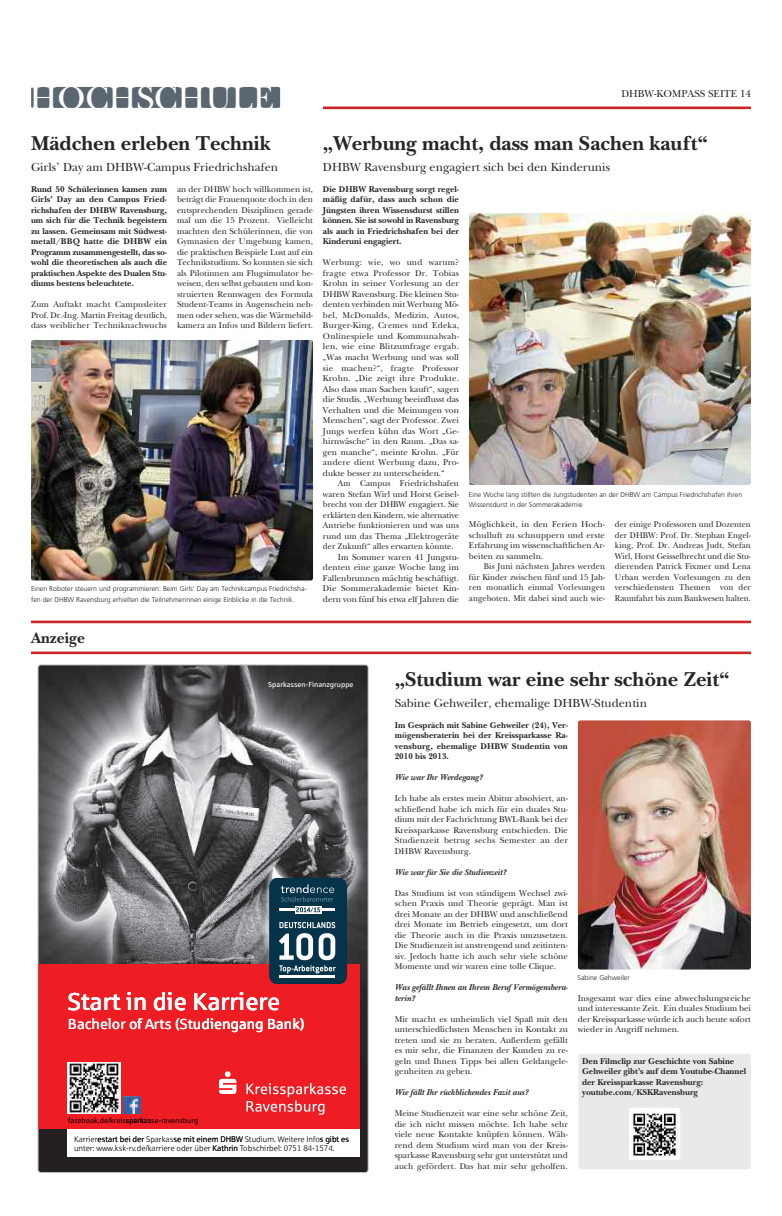
<style>
.page{position:relative;width:782px;height:1216px;background:#fff}
.page>*{position:absolute;margin:0;border:0;box-sizing:border-box;transform-origin:0 0}
.t1{font:34.04px "New Baskerville";color:#fff}
.t2{font:24.41px "Sparkasse Rg";color:#fff}
.t3{font:700 21px "New Baskerville";color:#272627}
.t4{font:700 15.75px "New Baskerville";color:#272627}
.t5{font:14.61px "Sparkasse Rg";color:#fff}
.t6{font:12.25px "New Baskerville";color:#272627}
.t7{font:10.5px "New Baskerville";color:#272627}
.t8{font:8.75px/10.5px "New Baskerville";color:#272627;text-align:justify}
.t9{font:700 8.75px/10.5px "New Baskerville";color:#272627;text-align:justify}
.t10{font:8.75px/10.5px "New Baskerville";color:#272627;text-align:justify;scale:.95 1}
.t11{font:8.75px "New Baskerville";color:#272627;scale:.96 1}
.t12{font:italic 700 8.75px/10.5px "New Baskerville";color:#272627}
.t13{font:8.14px "Sparkasse Lt";color:#000}
.t14{font:7.35px "Sparkasse Rg";color:#170000}
.t15{font:7.35px "Sparkasse Rg";color:#fff}
.t16{font:300 7px/10.5px "Frutiger";color:#272627}
</style>
<div class="page">
<div style="left:578px;top:1053px;width:172px;height:116px;background:#e9e9e9;border-radius:2px"></div>
<hr style="left:323px;top:106px;width:427px;height:3px;background:#cc262b">
<div style="left:31px;top:87px;width:249px;height:21px;background:#5b6770;border-radius:2px"></div>
<img style="left:38px;top:665px;width:329px;height:506px">
<div style="left:68px;top:1106px;width:292px;height:50px;background:#fff"></div>
<div style="left:38px;top:964px;width:322px;height:165px;background:#ee1d23"></div>
<svg style="left:246px;top:1083px;width:100px;height:31px"></svg>
<svg style="left:219px;top:1071px;width:17px;height:22px"></svg>
<img style="left:68px;top:1062px;width:52px;height:51px">
<svg style="left:269px;top:878px;width:78px;height:105px;background:#375b6c"></svg>
<img style="left:123px;top:1096px;width:17px;height:17px">
<hr style="left:31px;top:651px;width:719px;height:3px;background:#cc262b">
<hr style="left:31px;top:620px;width:719px;height:3px;background:#cc262b">
<img style="left:577px;top:720px;width:173px;height:249px;border-radius:2px">
<img style="left:629px;top:1108px;width:51px;height:51px">
<img style="left:469px;top:214px;width:281px;height:271px">
<img style="left:31px;top:340px;width:282px;height:240px;border-radius:2px">
<h1 class="t1" style="left:29px;top:86px;width:246px">HOCHSCHULE</h1>
<p class="t7" style="left:621px;top:90px;width:131px">DHBW-KOMPASS SEITE 14</p>
<h3 class="t3" style="left:31px;top:130px;width:241px">Mädchen erleben Technik</h3>
<h3 class="t6" style="left:31px;top:163px;width:248px">Girls’ Day am DHBW-Campus Friedrichshafen</h3>
<p class="t9" style="left:31px;top:184px;width:137px">Rund 50 Schülerinnen kamen zum Girls’ Day an den Campus Fried&shy;richshafen der DHBW Ravensburg, um sich für die Technik begeistern zu lassen. Gemeinsam mit Südwest&shy;metall/BBQ hatte die DHBW ein Programm zusammengestellt, das so&shy;wohl die theoretischen als auch die praktischen Aspekte des Dualen Stu&shy;diums bestens beleuchtete.</p>
<p class="t8" style="left:31px;top:300px;width:137px">Zum Auftakt macht Campusleiter Prof. Dr.-Ing. Martin Freitag deutlich, dass weiblicher Techniknachwuchs</p>
<p class="t8" style="left:177px;top:185px;width:137px">an der DHBW hoch willkommen ist, beträgt die Frauenquote doch in den entsprechenden Disziplinen gerade mal um die 15 Prozent. Vielleicht machten den Schülerinnen, die von Gymnasien der Umgebung kamen, die praktischen Beispiele Lust auf ein Technikstudium. So konnten sie sich als Pilotinnen am Flugsimulator be&shy;weisen, den selbst gebauten und kon&shy;struierten Rennwagen des Formula Student-Teams in Augenschein neh&shy;men oder sehen, was die Wärmebild&shy;kamera an Infos und Bildern liefert.</p>
<p class="t16" style="left:31px;top:584px;width:277px">Einen Roboter steuern und programmieren: Beim Girls’ Day am Technikcampus Friedrichsha&shy;fen der DHBW Ravensburg erhielten die Teilnehmerinnen einige Einblicke in die Technik.</p>
<h3 class="t4" style="left:31px;top:628px;width:55px">Anzeige</h3>
<h3 class="t3" style="left:323px;top:130px;width:386px">„Werbung macht, dass man Sachen kauft“</h3>
<h3 class="t6" style="left:323px;top:163px;width:288px">DHBW Ravensburg engagiert sich bei den Kinderunis</h3>
<p class="t9" style="left:323px;top:184px;width:137px">Die DHBW Ravensburg sorgt regel&shy;mäßig dafür, dass auch schon die Jüngsten ihren Wissensdurst stillen können. Sie ist sowohl in Ravensburg als auch in Friedrichshafen bei der Kinderuni engagiert.</p>
<p class="t8" style="left:323px;top:258px;width:137px">Werbung: wie, wo und warum? fragte etwa Professor Dr. Tobias Krohn in seiner Vorlesung an der DHBW Ravensburg. Die kleinen Stu&shy;denten verbinden mit Werbung Mö&shy;bel, McDonalds, Medizin, Autos, Burger-King, Cremes und Edeka, Onlinespiele und Kommunalwah&shy;len, wie eine Blitzumfrage ergab. „Was macht Werbung und was soll sie machen?“, fragte Professor Krohn. „Die zeigt ihre Produkte.<br>Also dass man Sachen kauft“, sagen die Studis. „Werbung beeinflusst das Verhalten und die Meinungen von Menschen“, sagt der Professor. Zwei Jungs werfen kühn das Wort „Ge&shy;hirnwäsche“ in den Raum. „Das sa&shy;gen manche“, meinte Krohn. „Für andere dient Werbung dazu, Pro&shy;dukte besser zu unterscheiden.“</p>
<p class="t11" style="left:338px;top:480px;width:128px">Am Campus Friedrichshafen</p>
<p class="t11" style="left:323px;top:491px;width:143px">waren Stefan Wirl und Horst Geisel-</p>
<p class="t11" style="left:323px;top:501px;width:143px">brecht von der DHBW engagiert. Sie</p>
<p class="t11" style="left:323px;top:512px;width:143px">erklärten den Kindern, wie alternative</p>
<p class="t11" style="left:323px;top:522px;width:143px">Antriebe funktionieren und was uns</p>
<p class="t11" style="left:323px;top:533px;width:143px">rund um das Thema „Elektrogeräte</p>
<p class="t11" style="left:323px;top:543px;width:137px">der Zukunft“ alles erwarten könnte.</p>
<p class="t8" style="left:338px;top:552px;width:123px">Im Sommer waren 41 Jungstu-</p>
<p class="t8" style="left:323px;top:563px;width:137px">denten eine ganze Woche lang im</p>
<p class="t8" style="left:323px;top:573px;width:137px">Fallenbrunnen mächtig beschäftigt.</p>
<p class="t8" style="left:323px;top:584px;width:137px">Die Sommerakademie bietet Kin-</p>
<p class="t8" style="left:323px;top:594px;width:137px">dern von fünf bis etwa elf Jahren die</p>
<p class="t16" style="left:469px;top:489px;width:275px">Eine Woche lang stillten die Jungstudenten an der DHBW am Campus Friedrichshafen ihren<br>Wissensdurst in der Sommerakademie</p>
<p class="t8" style="left:469px;top:520px;width:137px">Möglichkeit, in den Ferien Hoch&shy;schulluft zu schnuppern und erste Erfahrung im wissenschaftlichen Ar&shy;beiten zu sammeln.</p>
<p class="t10" style="left:469px;top:562px;width:145px;text-indent:15px">Bis Juni nächsten Jahres werden für Kinder zwischen fünf und 15 Jah&shy;ren monatlich einmal Vorlesungen angeboten. Mit dabei sind auch wie-</p>
<p class="t10" style="left:614px;top:520px;width:145px">der einige Professoren und Dozenten der DHBW: Prof. Dr. Stephan Engel&shy;king, Prof. Dr. Andreas Judt, Stefan Wirl, Horst Geisselbrecht und die Stu&shy;dierenden Patrick Fixmer und Lena Urban werden Vorlesungen zu den verschiedensten Themen von der Raumfahrt bis zum Bankwesen halten.</p>
<p class="t15" style="left:268px;top:680px;width:87px">Sparkassen-Finanzgruppe</p>
<h2 class="t2" style="left:68px;top:988px;width:214px">Start in die Karriere</h2>
<h3 class="t5" style="left:68px;top:1016px;width:238px">Bachelor of Arts (Studiengang Bank)</h3>
<p class="t14" style="left:68px;top:1116px;width:131px">facebook.de/kreissparkasse-ravensburg</p>
<p class="t13" style="left:74px;top:1134px;width:276px">Karrierestart bei der Sparkasse mit einem DHBW Studium. Weitere Infos gibt es</p>
<p class="t13" style="left:74px;top:1143px;width:262px">unter: www.ksk-rv.de/karriere oder über Kathrin Tobschirbel: 0751 84-1574.</p>
<h3 class="t3" style="left:394px;top:666px;width:336px">„Studium war eine sehr schöne Zeit“</h3>
<h3 class="t6" style="left:394px;top:698px;width:254px">Sabine Gehweiler, ehemalige DHBW-Studentin</h3>
<p class="t9" style="left:394px;top:719px;width:174px">Im Gespräch mit Sabine Gehweiler (24), Ver&shy;mögensberaterin bei der Kreissparkasse Ra&shy;vensburg, ehemalige DHBW Studentin von 2010 bis 2013.</p>
<p class="t12" style="left:394px;top:772px;width:89px">Wie war Ihr Werdegang?</p>
<p class="t8" style="left:394px;top:794px;width:174px">Ich habe als erstes mein Abitur absolviert, an&shy;schließend habe ich mich für ein duales Stu&shy;dium mit der Fachrichtung BWL-Bank bei der Kreissparkasse Ravensburg entschieden. Die Studienzeit betrug sechs Semester an der DHBW Ravensburg.</p>
<p class="t12" style="left:394px;top:866px;width:113px">Wie war für Sie die Studienzeit?</p>
<p class="t8" style="left:394px;top:888px;width:174px">Das Studium ist von ständigem Wechsel zwi&shy;schen Praxis und Theorie geprägt. Man ist drei Monate an der DHBW und anschließend drei Monate im Betrieb eingesetzt, um dort die Theorie auch in die Praxis umzusetzen.<br>Die Studienzeit ist anstrengend und zeitinten&shy;siv. Jedoch hatte ich auch sehr viele schöne Momente und wir waren eine tolle Clique.</p>
<p class="t12" style="left:394px;top:982px;width:175px">Was gefällt Ihnen an Ihrem Beruf Vermögensbera&shy;terin?</p>
<p class="t8" style="left:394px;top:1014px;width:174px">Mir macht es unheimlich viel Spaß mit den unterschiedlichsten Menschen in Kontakt zu treten und sie zu beraten. Außerdem gefällt es mir sehr, die Finanzen der Kunden zu re&shy;geln und Ihnen Tipps bei allen Geldangele&shy;genheiten zu geben.</p>
<p class="t12" style="left:394px;top:1087px;width:135px">Wie fällt Ihr rückblickendes Fazit aus?</p>
<p class="t8" style="left:394px;top:1109px;width:174px">Meine Studienzeit war eine sehr schöne Zeit, die ich nicht missen möchte. Ich habe sehr viele neue Kontakte knüpfen können. Wäh&shy;rend dem Studium wird man von der Kreis&shy;sparkasse Ravensburg sehr gut unterstützt und auch gefördert. Das hat mir sehr geholfen.</p>
<p class="t16" style="left:577px;top:972px;width:54px">Sabine Gehweiler</p>
<p class="t8" style="left:577px;top:993px;width:174px">Insgesamt war dies eine abwechslungsreiche und interessante Zeit. Ein duales Studium bei der Kreissparkasse würde ich auch heute sofort wieder in Angriff nehmen.</p>
<p class="t9" style="left:582px;top:1055px;width:165px;text-align:left">Den Filmclip zur Geschichte von Sabine Gehweiler gibt’s auf dem Youtube-Channel der Kreissparkasse Ravensburg: youtube.com/KSKRavensburg</p>
</div>
